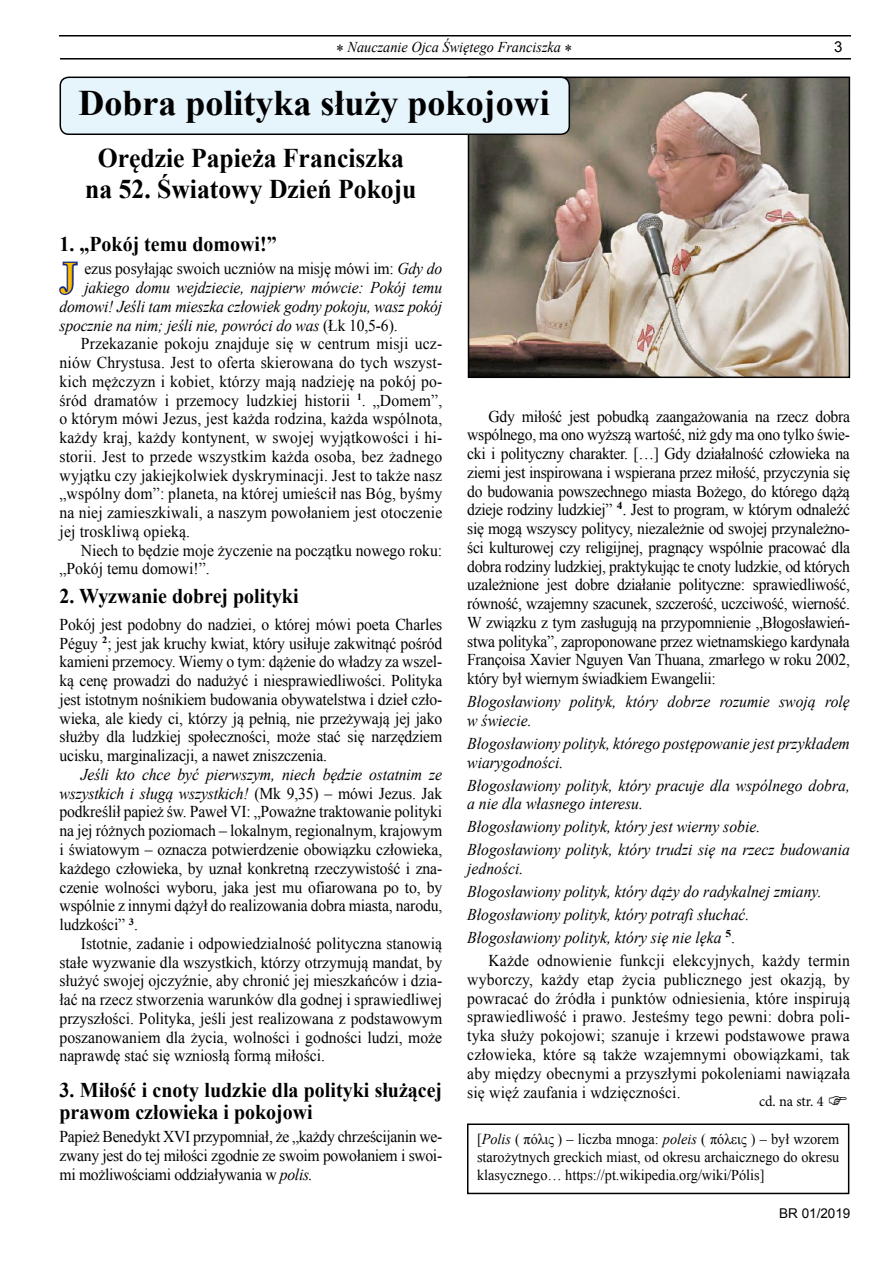
<style>
.page{position:relative;width:893px;height:1263px;background:#fff}
.page>*{position:absolute;margin:0;border:0;box-sizing:border-box;transform-origin:0 0}
.t1{font:44.85px "Times New Roman";color:#fbbc00;scale:.95 1}
.t2{font:700 36px "Times New Roman";color:#000}
.t3{font:700 27px/31.5px "Times New Roman";color:#000;text-align:center;scale:.95 1}
.t4{font:700 21px/22.5px "Times New Roman";color:#000;scale:.95 1}
.t5{font:16.5px/18.8px "Times New Roman";letter-spacing:.01em;color:#000;text-align:justify;scale:.95 1}
.t6{font:italic 16.5px/23px "Times New Roman";color:#000;scale:.95 1}
.t7{font:16.5px "Times New Roman";letter-spacing:-.01em;color:#000;scale:.95 1}
.t8{font:15px/18px "Times New Roman";color:#000;text-align:justify;scale:.95 1}
.t9{font:italic 15px "Times New Roman";color:#000;scale:.95 1}
.t10{font:15px "Minion Pro";color:#000;scale:.95 1}
.t11{font:13.5px "Arial";color:#000}
.s1{font-style:normal;font-size:16.5px}
.s2{font-style:italic}
.s3{font-style:normal}
.s4{font-size:18px}
</style>
<div class="page">
<hr style="left:60px;top:58px;width:791px;height:2px;background:#000">
<hr style="left:59px;top:35px;width:792px;height:1px;background:#000">
<img style="left:471px;top:80px;width:376px;height:295px">
<div style="left:468px;top:77px;width:382px;height:301px;border:2px solid #000"></div>
<div style="left:60px;top:77px;width:509px;height:57px;background:#e6f4fc;border-radius:9px"></div>
<div style="left:60px;top:77px;width:510px;height:58px;border:2px solid #000;border-radius:9px"></div>
<svg style="left:59px;top:261px;width:19px;height:34px"></svg>
<div style="left:467px;top:1123px;width:382px;height:71px;border:2px solid #000"></div>
<p class="t9" style="left:336px;top:37px;width:250px"><span class="s1">*</span> Nauczanie Ojca Świętego Franciszka <span class="s1">*</span></p>
<h2 class="t2" style="left:79px;top:78px;width:473px">Dobra polityka służy pokojowi</h2>
<h3 class="t3" style="left:85px;top:141px;width:350px">Orędzie Papieża Franciszka na 52. Światowy Dzień Pokoju</h3>
<p class="t4" style="left:60px;top:233px;width:230px">1. „Pokój temu domowi!”</p>
<p class="t7" style="left:84px;top:258px;width:378px">ezus posyłając swoich uczniów na misję mówi im: <span class="s2">Gdy do</span></p>
<p class="t6" style="left:84px;top:276px;width:378px">jakiego domu wejdziecie, najpierw mówcie: Pokój temu</p>
<p class="t6" style="left:60px;top:294px;width:404px">domowi! Jeśli tam mieszka człowiek godny pokoju, wasz pokój</p>
<p class="t6" style="left:60px;top:313px;width:357px">spocznie na nim; jeśli nie, powróci do was <span class="s3">(Łk 10,5-6).</span></p>
<p class="t5" style="left:81px;top:334px;width:382px">Przekazanie pokoju znajduje się w centrum misji ucz-</p>
<p class="t5" style="left:60px;top:353px;width:404px">niów Chrystusa. Jest to oferta skierowana do tych wszyst-</p>
<p class="t5" style="left:60px;top:372px;width:404px">kich mężczyzn i kobiet, którzy mają nadzieję na pokój po-</p>
<p class="t5" style="left:60px;top:390px;width:404px">śród dramatów i przemocy ludzkiej historii <sup>1</sup>. „Domem”,</p>
<p class="t5" style="left:60px;top:409px;width:404px">o którym mówi Jezus, jest każda rodzina, każda wspólnota,</p>
<p class="t5" style="left:60px;top:428px;width:404px">każdy kraj, każdy kontynent, w swojej wyjątkowości i hi-</p>
<p class="t5" style="left:60px;top:447px;width:404px">storii. Jest to przede wszystkim każda osoba, bez żadnego</p>
<p class="t5" style="left:60px;top:465px;width:404px">wyjątku czy jakiejkolwiek dyskryminacji. Jest to także nasz</p>
<p class="t5" style="left:60px;top:484px;width:404px">„wspólny dom”: planeta, na której umieścił nas Bóg, byśmy</p>
<p class="t5" style="left:60px;top:503px;width:404px">na niej zamieszkiwali, a naszym powołaniem jest otoczenie</p>
<p class="t5" style="left:60px;top:522px;width:139px">jej troskliwą opieką.</p>
<p class="t5" style="left:81px;top:540px;width:382px">Niech to będzie moje życzenie na początku nowego roku:</p>
<p class="t5" style="left:60px;top:559px;width:160px">„Pokój temu domowi!”.</p>
<p class="t4" style="left:60px;top:584px;width:253px">2. Wyzwanie dobrej polityki</p>
<p class="t5" style="left:60px;top:615px;width:404px">Pokój jest podobny do nadziei, o której mówi poeta Charles Péguy <sup>2</sup>; jest jak kruchy kwiat, który usiłuje zakwitnąć pośród kamieni przemocy. Wiemy o tym: dążenie do władzy za wszel&shy;ką cenę prowadzi do nadużyć i niesprawiedliwości. Polityka jest istotnym nośnikiem budowania obywatelstwa i dzieł czło&shy;wieka, ale kiedy ci, którzy ją pełnią, nie przeżywają jej jako służby dla ludzkiej społeczności, może stać się narzędziem ucisku, marginalizacji, a nawet zniszczenia.</p>
<p class="t5" style="left:60px;top:765px;width:404px;text-indent:21px"><span class="s2">Jeśli kto chce być pierwszym, niech będzie ostatnim ze wszystkich i sługą wszystkich!</span> (Mk 9,35) – mówi Jezus. Jak podkreślił papież św. Paweł VI: „Poważne traktowanie polityki na jej różnych poziomach – lokalnym, regionalnym, krajowym i światowym – oznacza potwierdzenie obowiązku człowieka, każdego człowieka, by uznał konkretną rzeczywistość i zna&shy;czenie wolności wyboru, jaka jest mu ofiarowana po to, by wspólnie z innymi dążył do realizowania dobra miasta, narodu, ludzkości” <sup>3</sup>.</p>
<p class="t5" style="left:60px;top:933px;width:404px;text-indent:21px">Istotnie, zadanie i odpowiedzialność polityczna stanowią stałe wyzwanie dla wszystkich, którzy otrzymują mandat, by służyć swojej ojczyźnie, aby chronić jej mieszkańców i dzia&shy;łać na rzecz stworzenia warunków dla godnej i sprawiedliwej przyszłości. Polityka, jeśli jest realizowana z podstawowym poszanowaniem dla życia, wolności i godności ludzi, może naprawdę stać się wzniosłą formą miłości.</p>
<p class="t4" style="left:60px;top:1078px;width:404px">3. Miłość i cnoty ludzkie dla polityki służącej prawom człowieka i pokojowi</p>
<p class="t5" style="left:60px;top:1127px;width:404px">Papież Benedykt XVI przypomniał, że „każdy chrześcijanin we&shy;zwany jest do tej miłości zgodnie ze swoim powołaniem i swoi&shy;mi możliwościami oddziaływania w <span class="s2">polis.</span></p>
<h1 class="t1" style="left:60px;top:248px;width:19px">J</h1>
<p class="t5" style="left:467px;top:406px;width:404px;text-indent:21px">Gdy miłość jest pobudką zaangażowania na rzecz dobra wspólnego, ma ono wyższą wartość, niż gdy ma ono tylko świe&shy;cki i polityczny charakter. […] Gdy działalność człowieka na ziemi jest inspirowana i wspierana przez miłość, przyczynia się do budowania powszechnego miasta Bożego, do którego dążą dzieje rodziny ludzkiej” <sup>4</sup><span class="s4">.</span> Jest to program, w którym odnaleźć się mogą wszyscy politycy, niezależnie od swojej przynależno&shy;ści kulturowej czy religijnej, pragnący wspólnie pracować dla dobra rodziny ludzkiej, praktykując te cnoty ludzkie, od których uzależnione jest dobre działanie polityczne: sprawiedliwość, równość, wzajemny szacunek, szczerość, uczciwość, wierność.<br>W związku z tym zasługują na przypomnienie „Błogosławień&shy;stwa polityka”, zaproponowane przez wietnamskiego kardynała Françoisa Xavier Nguyen Van Thuana, zmarłego w roku 2002, który był wiernym świadkiem Ewangelii:</p>
<p class="t6" style="left:467px;top:692px;width:404px;line-height:18.8px">Błogosławiony polityk, który dobrze rozumie swoją rolę w świecie.</p>
<p class="t6" style="left:467px;top:734px;width:404px;line-height:18.8px">Błogosławiony polityk, którego postępowanie jest przykładem wiarygodności.</p>
<p class="t6" style="left:467px;top:775px;width:404px;line-height:18.8px">Błogosławiony polityk, który pracuje dla wspólnego dobra, a nie dla własnego interesu.</p>
<p class="t6" style="left:467px;top:815px;width:404px">Błogosławiony polityk, który jest wierny sobie.<br>Błogosławiony polityk, który trudzi się na rzecz budowania</p>
<p class="t6" style="left:467px;top:857px;width:375px">jedności.<br>Błogosławiony polityk, który dąży do radykalnej zmiany.<br>Błogosławiony polityk, który potrafi słuchać.<br>Błogosławiony polityk, który się nie lęka <sup>5</sup><span class="s3">.</span></p>
<p class="t5" style="left:467px;top:951px;width:404px;text-indent:21px">Każde odnowienie funkcji elekcyjnych, każdy termin wyborczy, każdy etap życia publicznego jest okazją, by powracać do źródła i punktów odniesienia, które inspirują sprawiedliwość i prawo. Jesteśmy tego pewni: dobra poli&shy;tyka służy pokojowi; szanuje i krzewi podstawowe prawa człowieka, które są także wzajemnymi obowiązkami, tak aby między obecnymi a przyszłymi pokoleniami nawiązała się więź zaufania i wdzięczności.</p>
<p class="t10" style="left:759px;top:1091px;width:59px">cd. na str.</p>
<p class="t8" style="left:477px;top:1130px;width:383px">[<span class="s2">Polis</span> ( πόλις ) – liczba mnoga: <span class="s2">poleis</span> ( πόλεις ) – był wzorem starożytnych greckich miast, od okresu archaicznego do okresu klasycznego… https://pt.wikipedia.org/wiki/Pólis]</p>
<p class="t11" style="left:779px;top:1204px;width:73px">BR 01/2019</p>
</div>
